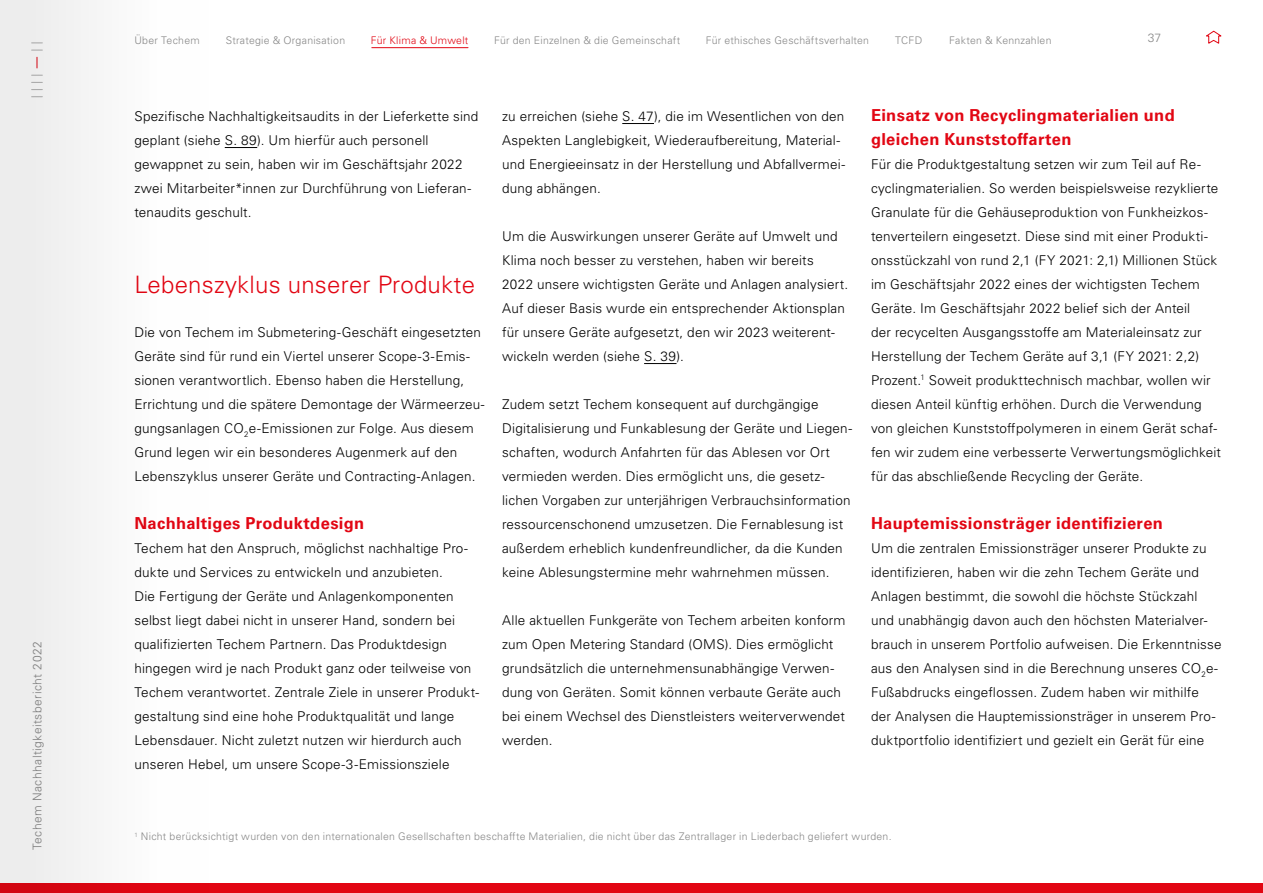
<style>
.page{position:relative;width:1263px;height:893px;background:#fff}
.page>*{position:absolute;margin:0;border:0;box-sizing:border-box;transform-origin:0 0}
.t1{font:300 24px "Univers LT Pro 45";letter-spacing:.01em;color:#e20613}
.t2{font:700 16.5px/24px "Univers LT Pro 65";letter-spacing:.02em;color:#e20613}
.t3{font:300 13.5px/24px "Univers LT Pro 45";letter-spacing:.015em;color:#000}
.t4{font:300 12px "Univers LT Pro 45";letter-spacing:.04em;color:#878787}
.t5{font:300 10.5px "Univers LT Pro 45";letter-spacing:.025em;color:#878787}
.t6{font:300 10.5px "Univers LT Pro 45";letter-spacing:.02em;color:#e20613}
</style>
<div class="page">
<div style="left:0;top:883px;width:1263px;height:10px;background:#e20613"></div>
<hr style="left:372px;top:47px;width:96px;height:1px;background:#e20613">
<svg style="left:1206px;top:30px;width:16px;height:14px"></svg>
<hr style="left:225px;top:147px;width:32px;height:1px;background:#000">
<hr style="left:622px;top:123px;width:32px;height:1px;background:#000">
<hr style="left:644px;top:363px;width:32px;height:1px;background:#000">
<div style="left:0;top:1px;width:209px;height:892px;background:#f5f5f5"></div>
<p class="t4" style="left:29px;top:850px;width:211px;rotate:-90deg">Techem Nachhaltigkeitsbericht 2022</p>
<p class="t5" style="left:134px;top:33px;width:67px">Über Techem</p>
<p class="t5" style="left:226px;top:33px;width:121px">Strategie &amp; Organisation</p>
<p class="t6" style="left:371px;top:33px;width:99px">Für Klima &amp; Umwelt</p>
<p class="t5" style="left:494px;top:33px;width:188px">Für den Einzelnen &amp; die Gemeinschaft</p>
<p class="t5" style="left:706px;top:33px;width:165px">Für ethisches Geschäftsverhalten</p>
<p class="t5" style="left:895px;top:33px;width:29px">TCFD</p>
<p class="t5" style="left:949px;top:33px;width:104px">Fakten &amp; Kennzahlen</p>
<p class="t4" style="left:1148px;top:30px;width:15px">37</p>
<p class="t3" style="left:134px;top:103px;width:346px">Spezifische Nachhaltigkeitsaudits in der Lieferkette sind geplant (siehe S. 89). Um hierfür auch personell gewappnet zu sein, haben wir im Geschäftsjahr 2022 zwei Mitarbeiter*innen zur Durchführung von Lieferan&shy;tenaudits geschult.</p>
<h1 class="t1" style="left:134px;top:269px;width:342px">Lebenszyklus unserer Produkte</h1>
<p class="t3" style="left:134px;top:319px;width:352px">Die von Techem im Submetering-Geschäft eingesetzten Geräte sind für rund ein Viertel unserer Scope-3-Emis&shy;sionen verantwortlich. Ebenso haben die Herstellung, Errichtung und die spätere Demontage der Wärmeerzeu&shy;gungsanlagen CO<sub>2</sub>e-Emissionen zur Folge. Aus diesem Grund legen wir ein besonderes Augenmerk auf den Lebenszyklus unserer Geräte und Contracting-Anlagen.</p>
<p class="t2" style="left:134px;top:510px;width:231px">Nachhaltiges Produktdesign</p>
<p class="t3" style="left:134px;top:535px;width:346px">Techem hat den Anspruch, möglichst nachhaltige Pro&shy;dukte und Services zu entwickeln und anzubieten.<br>Die Fertigung der Geräte und Anlagenkomponenten selbst liegt dabei nicht in unserer Hand, sondern bei qualifizierten Techem Partnern. Das Produktdesign hingegen wird je nach Produkt ganz oder teilweise von Techem verantwortet. Zentrale Ziele in unserer Produkt&shy;gestaltung sind eine hohe Produktqualität und lange Lebensdauer. Nicht zuletzt nutzen wir hierdurch auch unseren Hebel, um unsere Scope-3-Emissionsziele</p>
<p class="t3" style="left:502px;top:103px;width:345px">zu erreichen (siehe S. 47), die im Wesentlichen von den Aspekten Langlebigkeit, Wiederaufbereitung, Material&shy;und Energieeinsatz in der Herstellung und Abfallvermei&shy;dung abhängen.</p>
<p class="t3" style="left:502px;top:223px;width:348px">Um die Auswirkungen unserer Geräte auf Umwelt und Klima noch besser zu verstehen, haben wir bereits<br>2022 unsere wichtigsten Geräte und Anlagen analysiert.<br>Auf dieser Basis wurde ein entsprechender Aktionsplan für unsere Geräte aufgesetzt, den wir 2023 weiterent&shy;wickeln werden (siehe S. 39).</p>
<p class="t3" style="left:502px;top:391px;width:352px">Zudem setzt Techem konsequent auf durchgängige Digitalisierung und Funkablesung der Geräte und Liegen&shy;schaften, wodurch Anfahrten für das Ablesen vor Ort vermieden werden. Dies ermöglicht uns, die gesetz&shy;lichen Vorgaben zur unterjährigen Verbrauchsinformation ressourcenschonend umzusetzen. Die Fernablesung ist außerdem erheblich kundenfreundlicher, da die Kunden keine Ablesungstermine mehr wahrnehmen müssen.</p>
<p class="t3" style="left:502px;top:607px;width:345px">Alle aktuellen Funkgeräte von Techem arbeiten konform zum Open Metering Standard (OMS). Dies ermöglicht grundsätzlich die unternehmensunabhängige Verwen&shy;dung von Geräten. Somit können verbaute Geräte auch bei einem Wechsel des Dienstleisters weiterverwendet werden.</p>
<p class="t2" style="left:871px;top:102px;width:305px">Einsatz von Recyclingmaterialien und gleichen Kunststoffarten</p>
<p class="t3" style="left:871px;top:151px;width:351px">Für die Produktgestaltung setzen wir zum Teil auf Re&shy;cyclingmaterialien. So werden beispielsweise rezyklierte Granulate für die Gehäuseproduktion von Funkheizkos&shy;tenverteilern eingesetzt. Diese sind mit einer Produkti&shy;onsstückzahl von rund 2,1 (FY 2021: 2,1) Millionen Stück im Geschäftsjahr 2022 eines der wichtigsten Techem Geräte. Im Geschäftsjahr 2022 belief sich der Anteil<br>der recycelten Ausgangsstoffe am Materialeinsatz zur Herstellung der Techem Geräte auf 3,1 (FY 2021: 2,2)<br>Prozent.<sup>1</sup> Soweit produkttechnisch machbar, wollen wir diesen Anteil künftig erhöhen. Durch die Verwendung von gleichen Kunststoffpolymeren in einem Gerät schaf&shy;fen wir zudem eine verbesserte Verwertungsmöglichkeit für das abschließende Recycling der Geräte.</p>
<p class="t2" style="left:871px;top:510px;width:293px">Hauptemissionsträger identifizieren</p>
<p class="t3" style="left:871px;top:535px;width:352px">Um die zentralen Emissionsträger unserer Produkte zu identifizieren, haben wir die zehn Techem Geräte und Anlagen bestimmt, die sowohl die höchste Stückzahl und unabhängig davon auch den höchsten Materialver&shy;brauch in unserem Portfolio aufweisen. Die Erkenntnisse aus den Analysen sind in die Berechnung unseres CO<sub>2</sub>e-Fußabdrucks eingeflossen. Zudem haben wir mithilfe der Analysen die Hauptemissionsträger in unserem Pro&shy;duktportfolio identifiziert und gezielt ein Gerät für eine</p>
<p class="t5" style="left:134px;top:829px;width:759px"><sup>1</sup> Nicht berücksichtigt wurden von den internationalen Gesellschaften beschaffte Materialien, die nicht über das Zentrallager in Liederbach geliefert wurden.</p>
</div>
